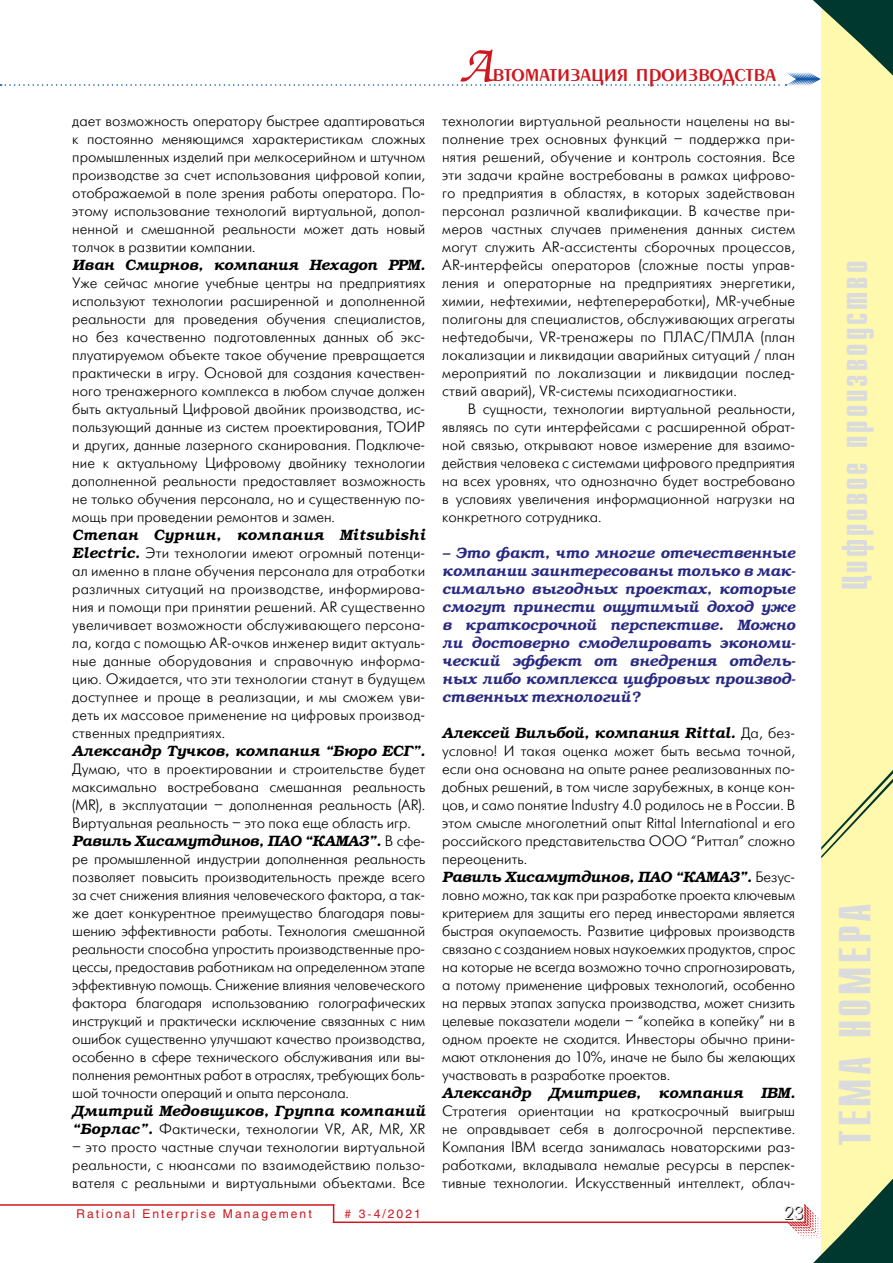
<style>
.page{position:relative;width:893px;height:1263px;background:#fff}
.page>*{position:absolute;margin:0;border:0;box-sizing:border-box;transform-origin:0 0}
.t1{font:700 45px "Compact C";letter-spacing:.08em;color:#dadbdc}
.t2{font:700 36px "Compact C";letter-spacing:.08em;color:#dadbdc}
.t3{font:27px "Penta Demi";color:#ce171e}
.t4{font:18px "Futuris Shadow C";color:#000}
.t5{font:15px/18px "Futuris Light C";color:#000;text-align:justify}
.t6{font:italic 600 15px/18px "Bookman C";color:#292984;text-align:justify}
.t7{font:italic 600 15px "Bookman C";color:#000}
.t8{font:italic 600 15px "Bookman C";letter-spacing:.025em;color:#000}
.t9{font:12px "Helios";letter-spacing:.17em;color:#ce171e}
.s1{font-family:"Bookman C";font-weight:600;font-style:italic}
.s2{font-family:"Futuris Light C";font-weight:400;font-style:normal}
.s3{font-family:"Zapf Chancery C";font-size:54px}
</style>
<div class="page">
<hr style="left:0;top:1204px;width:334px;height:2px;background:#ce171e">
<svg style="left:333px;top:1206px;width:1px;height:15px"></svg>
<hr style="left:333px;top:1221px;width:455px;height:2px;background:#ce171e">
<div style="left:821px;top:0;width:72px;height:1263px;background:#fff9ae"></div>
<svg style="left:821px;top:770px;width:72px;height:88px"></svg>
<svg style="left:0;top:0;width:893px;height:86px"></svg>
<svg style="left:787px;top:1178px;width:106px;height:85px"></svg>
<p class="t5" style="left:72px;top:112px;width:354px">дает возможность оператору быстрее адаптироваться к постоянно меняющимся характеристикам сложных промышленных изделий при мелкосерийном и штучном производстве за счет использования цифровой копии, отображаемой в поле зрения работы оператора. По&shy;этому использование технологий виртуальной, допол&shy;ненной и смешанной реальности может дать новый толчок в развитии компании.</p>
<p class="t7" style="left:72px;top:256px;width:354px">Иван Смирнов, компания Hexagon PPM.</p>
<p class="t5" style="left:72px;top:274px;width:354px">Уже сейчас многие учебные центры на предприятиях используют технологии расширенной и дополненной реальности для проведения обучения специалистов, но без качественно подготовленных данных об экс&shy;плуатируемом объекте такое обучение превращается практически в игру. Основой для создания качествен&shy;ного тренажерного комплекса в любом случае должен быть актуальный Цифровой двойник производства, ис&shy;пользующий данные из систем проектирования, ТОИР и других, данные лазерного сканирования. Подключе&shy;ние к актуальному Цифровому двойнику технологии дополненной реальности предоставляет возможность не только обучения персонала, но и существенную по&shy;мощь при проведении ремонтов и замен.</p>
<p class="t8" style="left:72px;top:526px;width:354px">Степан Сурнин, компания Mitsubishi</p>
<p class="t5" style="left:72px;top:544px;width:354px"><span class="s1">Electric.</span> Эти технологии имеют огромный потенци&shy;ал именно в плане обучения персонала для отработки различных ситуаций на производстве, информирова&shy;ния и помощи при принятии решений. AR существенно увеличивает возможности обслуживающего персона&shy;ла, когда с помощью AR-очков инженер видит актуаль&shy;ные данные оборудования и справочную информа&shy;цию. Ожидается, что эти технологии станут в будущем доступнее и проще в реализации, и мы сможем уви&shy;деть их массовое применение на цифровых производ&shy;ственных предприятиях.</p>
<p class="t7" style="left:72px;top:742px;width:354px">Александр Тучков, компания “Бюро ЕСГ”.</p>
<p class="t5" style="left:72px;top:760px;width:354px">Думаю, что в проектировании и строительстве будет максимально востребована смешанная реальность (MR), в эксплуатации – дополненная реальность (AR).<br>Виртуальная реальность – это пока еще область игр.</p>
<p class="t7" style="left:72px;top:832px;width:354px">Равиль Хисамутдинов, ПАО “КАМАЗ”. <span class="s2">В сфе-</span></p>
<p class="t5" style="left:72px;top:850px;width:354px">ре промышленной индустрии дополненная реальность позволяет повысить производительность прежде всего за счет снижения влияния человеческого фактора, а так&shy;же дает конкурентное преимущество благодаря повы&shy;шению эффективности работы. Технология смешанной реальности способна упростить производственные про&shy;цессы, предоставив работникам на определенном этапе эффективную помощь. Снижение влияния человеческого фактора благодаря использованию голографических инструкций и практически исключение связанных с ним ошибок существенно улучшают качество производства, особенно в сфере технического обслуживания или вы&shy;полнения ремонтных работ в отраслях, требующих боль&shy;шой точности операций и опыта персонала.</p>
<p class="t7" style="left:72px;top:1102px;width:354px">Дмитрий Медовщиков, Группа компаний</p>
<p class="t5" style="left:72px;top:1120px;width:354px"><span class="s1">“Борлас”.</span> Фактически, технологии VR, AR, MR, XR</p>
<p class="t5" style="left:72px;top:1138px;width:354px">– это просто частные случаи технологии виртуальной реальности, с нюансами по взаимодействию пользо&shy;вателя с реальными и виртуальными объектами. Все</p>
<p class="t9" style="left:77px;top:1207px;width:237px">Rational Enterprise Management</p>
<p class="t9" style="left:345px;top:1207px;width:78px"># 3-4/2021</p>
<h3 class="t3" style="left:459px;top:59px;width:319px"><span class="s3">А</span>втоматизация производства</h3>
<p class="t5" style="left:442px;top:112px;width:354px">технологии виртуальной реальности нацелены на вы&shy;полнение трех основных функций – поддержка при&shy;нятия решений, обучение и контроль состояния. Все эти задачи крайне востребованы в рамках цифрово&shy;го предприятия в областях, в которых задействован персонал различной квалификации. В качестве при&shy;меров частных случаев применения данных систем могут служить AR-ассистенты сборочных процессов, AR-интерфейсы операторов (сложные посты управ&shy;ления и операторные на предприятиях энергетики, химии, нефтехимии, нефтепереработки), MR-учебные полигоны для специалистов, обслуживающих агрегаты нефтедобычи, VR-тренажеры по ПЛАС/ПМЛА (план локализации и ликвидации аварийных ситуаций / план мероприятий по локализации и ликвидации послед&shy;ствий аварий), VR-системы психодиагностики.</p>
<p class="t5" style="left:442px;top:400px;width:354px;text-indent:26px">В сущности, технологии виртуальной реальности, являясь по сути интерфейсами с расширенной обрат&shy;ной связью, открывают новое измерение для взаимо&shy;действия человека с системами цифрового предприятия на всех уровнях, что однозначно будет востребовано в условиях увеличения информационной нагрузки на конкретного сотрудника.</p>
<p class="t6" style="left:442px;top:544px;width:355px">– Это факт, что многие отечественные компании заинтересованы только в мак&shy;симально выгодных проектах, которые смогут принести ощутимый доход уже в краткосрочной перспективе. Можно ли достоверно смоделировать экономи&shy;ческий эффект от внедрения отдель&shy;ных либо комплекса цифровых производ&shy;ственных технологий?</p>
<p class="t7" style="left:442px;top:724px;width:354px">Алексей Вильбой, компания Rittal. <span class="s2">Да, без-</span></p>
<p class="t5" style="left:442px;top:742px;width:354px">условно! И такая оценка может быть весьма точной, если она основана на опыте ранее реализованных по&shy;добных решений, в том числе зарубежных, в конце кон&shy;цов, и само понятие Industry 4.0 родилось не в России. В этом смысле многолетний опыт Rittal International и его российского представительства ООО “Риттал” сложно переоценить.</p>
<p class="t7" style="left:442px;top:868px;width:354px">Равиль Хисамутдинов, ПАО “КАМАЗ”. <span class="s2">Безус-</span></p>
<p class="t5" style="left:442px;top:886px;width:354px">ловно можно, так как при разработке проекта ключевым критерием для защиты его перед инвесторами является быстрая окупаемость. Развитие цифровых производств связано с созданием новых наукоемких продуктов, спрос на которые не всегда возможно точно спрогнозировать, а потому применение цифровых технологий, особенно на первых этапах запуска производства, может снизить целевые показатели модели – “копейка в копейку” ни в одном проекте не сходится. Инвесторы обычно прини&shy;мают отклонения до 10%, иначе не было бы желающих участвовать в разработке проектов.</p>
<p class="t7" style="left:442px;top:1084px;width:354px">Александр Дмитриев, компания IBM.</p>
<p class="t5" style="left:442px;top:1102px;width:354px">Стратегия ориентации на краткосрочный выигрыш не оправдывает себя в долгосрочной перспективе.<br>Компания IBM всегда занималась новаторскими раз&shy;работками, вкладывала немалые ресурсы в перспек&shy;тивные технологии. Искусственный интеллект, облач-</p>
<p class="t4" style="left:784px;top:1204px;width:21px">23</p>
<h2 class="t2" style="left:837px;top:590px;width:331px;rotate:-90deg">Цифровое производство</h2>
<h1 class="t1" style="left:833px;top:1145px;width:244px;rotate:-90deg">ТЕМА НОМЕРА</h1>
</div>
